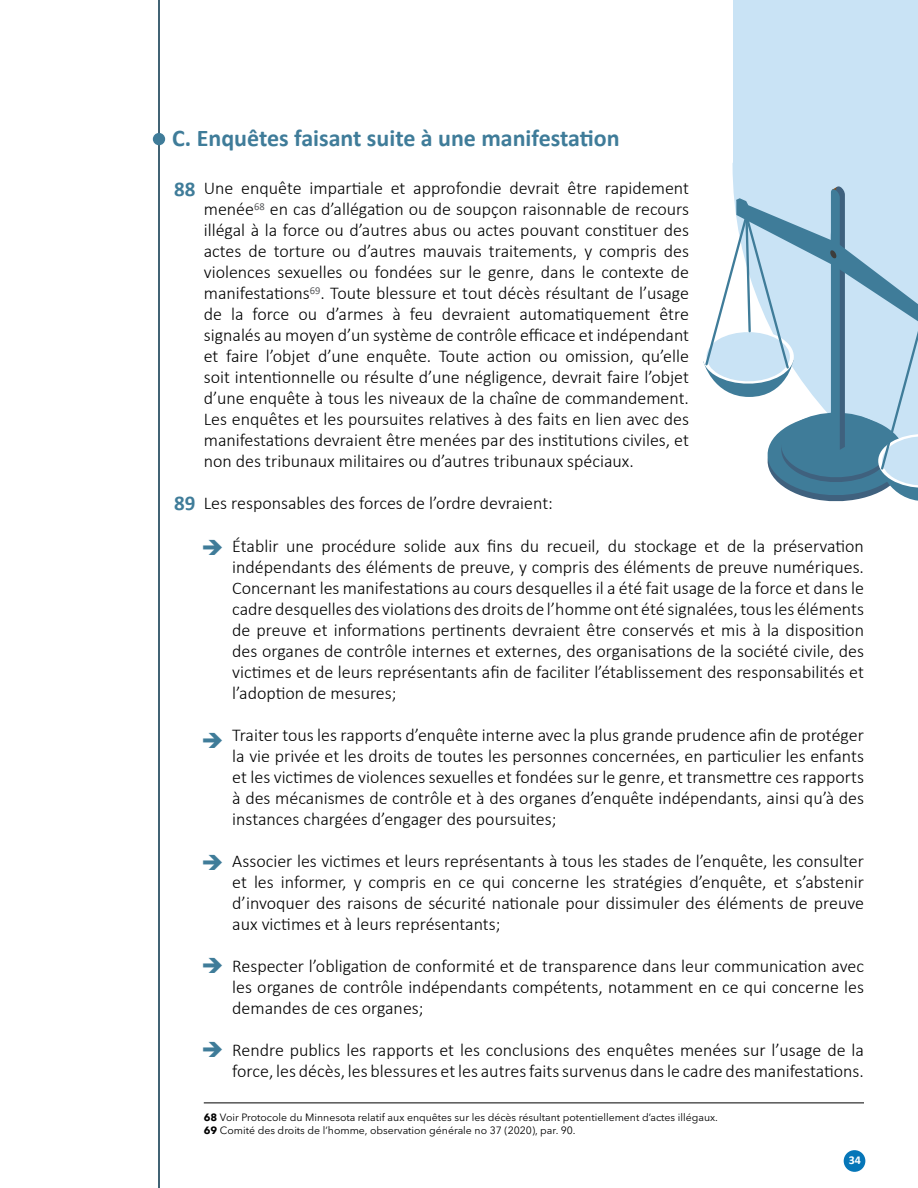
<style>
.page{position:relative;width:918px;height:1188px;background:#fff}
.page>*{position:absolute;margin:0;border:0;box-sizing:border-box;transform-origin:0 0}
.t1{font:700 24px "Calibri";color:#3f7c99}
.t2{font:700 21px "Calibri";color:#3f7c99}
.t3{font:300 18px/21px "Calibri";color:#000;text-align:justify}
.t4{font:700 12px "Calibri";color:#fff}
.t5{font:10.5px/13.5px "Avenir Next LT Pro";color:#000}
.s1{font-weight:700}
</style>
<div class="page">
<div style="left:844px;top:1150px;width:21px;height:22px;background:#0676b8;border-radius:50%"></div>
<hr style="left:204px;top:1103px;width:660px;height:1px;background:#000">
<hr style="left:158px;top:0;width:2px;height:1188px;background:#033047">
<div style="left:153px;top:133px;width:12px;height:12px;background:#3f7c99;border-radius:50%"></div>
<div style="left:733px;top:163px;width:185px;height:23px;background:#c9e3f5"></div>
<div style="left:733px;top:0;width:185px;height:163px;background:#c9e3f5"></div>
<svg style="left:703px;top:186px;width:215px;height:316px"></svg>
<h1 class="t1" style="left:172px;top:121px;width:449px">C. Enquêtes faisant suite à une manifestation</h1>
<p class="t3" style="left:204px;top:177px;width:487px">Une enquête impartiale et approfondie devrait être rapidement menée<sup>68</sup> en cas d’allégation ou de soupçon raisonnable de recours illégal à la force ou d’autres abus ou actes pouvant constituer des actes de torture ou d’autres mauvais traitements, y compris des violences sexuelles ou fondées sur le genre, dans le contexte de manifestations<sup>69</sup>. Toute blessure et tout décès résultant de l’usage de la force ou d’armes à feu devraient automatiquement être signalés au moyen d’un système de contrôle efficace et indépendant et faire l’objet d’une enquête. Toute action ou omission, qu’elle soit intentionnelle ou résulte d’une négligence, devrait faire l’objet d’une enquête à tous les niveaux de la chaîne de commandement.<br>Les enquêtes et les poursuites relatives à des faits en lien avec des manifestations devraient être menées par des institutions civiles, et non des tribunaux militaires ou d’autres tribunaux spéciaux.</p>
<p class="t3" style="left:204px;top:492px;width:351px">Les responsables des forces de l’ordre devraient:</p>
<p class="t2" style="left:174px;top:174px;width:23px">88</p>
<p class="t2" style="left:174px;top:488px;width:23px">89</p>
<p class="t3" style="left:232px;top:535px;width:633px">Établir une procédure solide aux fins du recueil, du stockage et de la préservation indépendants des éléments de preuve, y compris des éléments de preuve numériques.<br>Concernant les manifestations au cours desquelles il a été fait usage de la force et dans le cadre desquelles des violations des droits de l’homme ont été signalées, tous les éléments de preuve et informations pertinents devraient être conservés et mis à la disposition des organes de contrôle internes et externes, des organisations de la société civile, des victimes et de leurs représentants afin de faciliter l’établissement des responsabilités et l’adoption de mesures;</p>
<p class="t3" style="left:232px;top:724px;width:633px">Traiter tous les rapports d’enquête interne avec la plus grande prudence afin de protéger la vie privée et les droits de toutes les personnes concernées, en particulier les enfants et les victimes de violences sexuelles et fondées sur le genre, et transmettre ces rapports à des mécanismes de contrôle et à des organes d’enquête indépendants, ainsi qu’à des instances chargées d’engager des poursuites;</p>
<p class="t3" style="left:232px;top:850px;width:633px">Associer les victimes et leurs représentants à tous les stades de l’enquête, les consulter et les informer, y compris en ce qui concerne les stratégies d’enquête, et s’abstenir d’invoquer des raisons de sécurité nationale pour dissimuler des éléments de preuve aux victimes et à leurs représentants;</p>
<p class="t3" style="left:232px;top:955px;width:633px">Respecter l’obligation de conformité et de transparence dans leur communication avec les organes de contrôle indépendants compétents, notamment en ce qui concerne les demandes de ces organes;</p>
<p class="t3" style="left:232px;top:1039px;width:633px">Rendre publics les rapports et les conclusions des enquêtes menées sur l’usage de la force, les décès, les blessures et les autres faits survenus dans le cadre des manifestations.</p>
<p class="t5" style="left:204px;top:1110px;width:516px"><span class="s1">68</span> Voir Protocole du Minnesota relatif aux enquêtes sur les décès résultant potentiellement d’actes illégaux.<br><span class="s1">69</span> Comité des droits de l’homme, observation générale no 37 (2020), par. 90.</p>
<p class="t4" style="left:849px;top:1152px;width:14px">34</p>
</div>
